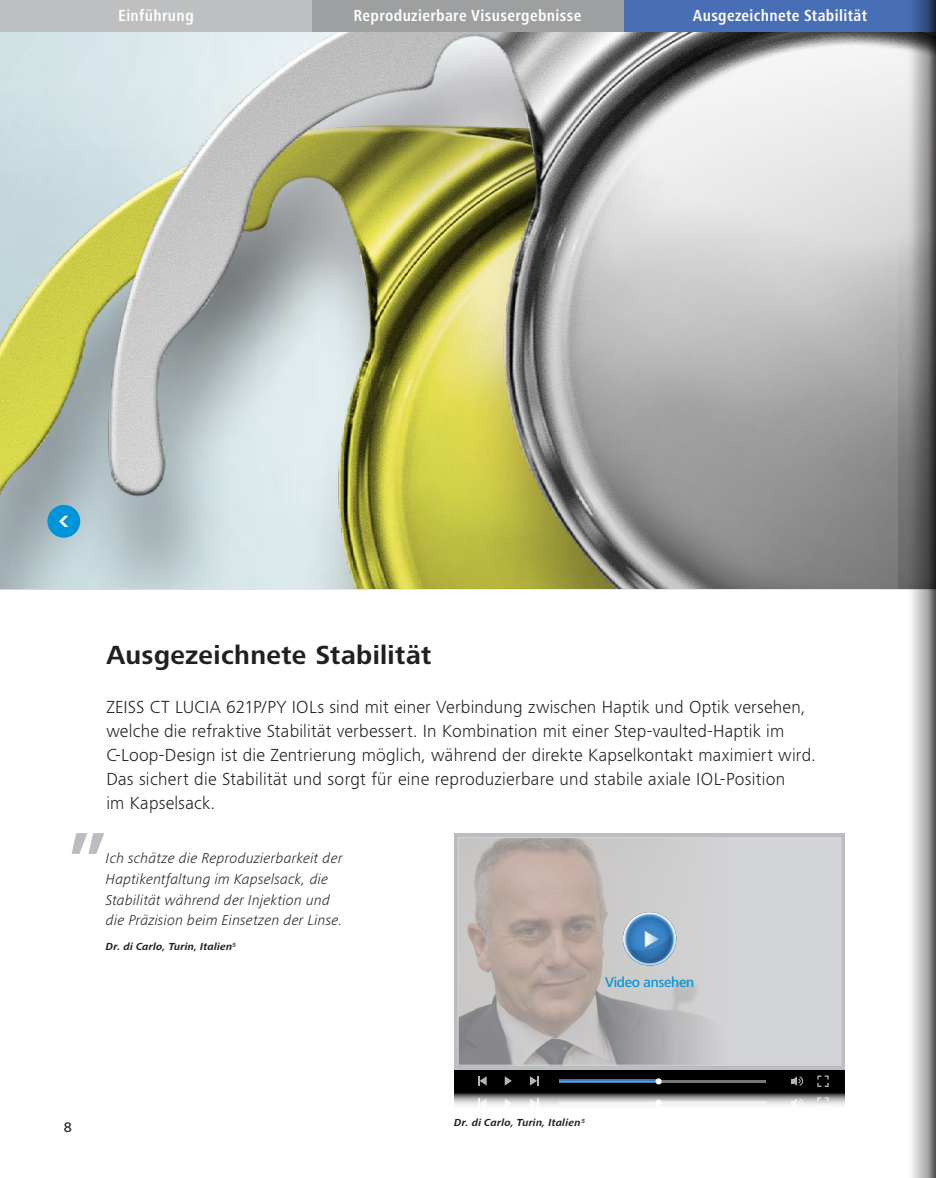
<style>
.page{position:relative;width:936px;height:1178px;background:#fff}
.page>*{position:absolute;margin:0;border:0;box-sizing:border-box;transform-origin:0 0}
.t1{font:700 27px "ZEISS Frutiger Next W1 G";letter-spacing:.015em;color:#231f20}
.t2{font:300 18px/24px "ZEISS Frutiger Next W1 G";letter-spacing:.01em;color:#231f20}
.t3{font:700 condensed 16.5px "ZEISS Frutiger Next W1 G";letter-spacing:.02em;color:#fff}
.t4{font:italic 300 14.7px/20.7px "ZEISS Frutiger Next W1 G";letter-spacing:.015em;color:#231f20}
.t5{font:500 14.4px "ZEISS Frutiger Next W1 G";letter-spacing:-.02em;color:#0095d9}
.t6{font:500 14.25px "ZEISS Frutiger Next W1 G";color:#231f20}
.t7{font:italic 700 10.5px "ZEISS Frutiger Next W1 G";letter-spacing:.02em;color:#231f20}
</style>
<div class="page">
<img style="left:0;top:101px;width:61px;height:488px">
<img style="left:61px;top:32px;width:111px;height:557px">
<svg style="left:172px;top:32px;width:725px;height:557px;background:#b3b4a0"></svg>
<svg style="left:72px;top:833px;width:32px;height:21px"></svg>
<div style="left:624px;top:0;width:311px;height:32px;background:#486fb6"></div>
<svg style="left:0;top:0;width:624px;height:32px;background:#adafb0"></svg>
<div style="left:47px;top:505px;width:33px;height:33px;background:#0095d9;border-radius:50%"></div>
<svg style="left:59px;top:516px;width:9px;height:11px"></svg>
<div style="left:454px;top:833px;width:391px;height:237px;background:#bcbdc0"></div>
<div style="left:454px;top:1070px;width:391px;height:22px;background:#000"></div>
<hr style="left:559px;top:1080px;width:207px;height:3px;background:#757678">
<svg style="left:559px;top:1080px;width:96px;height:3px"></svg>
<svg style="left:655px;top:1078px;width:6px;height:6px"></svg>
<svg style="left:504px;top:1076px;width:8px;height:9px"></svg>
<svg style="left:530px;top:1076px;width:8px;height:9px"></svg>
<svg style="left:478px;top:1076px;width:8px;height:9px"></svg>
<svg style="left:791px;top:1076px;width:12px;height:10px"></svg>
<svg style="left:817px;top:1075px;width:11px;height:12px"></svg>
<div style="left:458px;top:837px;width:383px;height:228px;background:#d3d4d5"></div>
<img style="left:459px;top:839px;width:249px;height:224px">
<div style="left:457px;top:837px;width:384px;height:228px;border:1px solid #fff"></div>
<img style="left:623px;top:912px;width:53px;height:53px;border-radius:27px">
<svg style="left:454px;top:1092px;width:391px;height:13px;background:#878788"></svg>
<hr style="left:559px;top:1101px;width:208px;height:3px;background:#757678">
<svg style="left:559px;top:1101px;width:96px;height:3px"></svg>
<svg style="left:655px;top:1100px;width:6px;height:5px"></svg>
<svg style="left:504px;top:1098px;width:8px;height:7px"></svg>
<svg style="left:530px;top:1098px;width:8px;height:7px"></svg>
<svg style="left:478px;top:1098px;width:8px;height:7px"></svg>
<svg style="left:791px;top:1098px;width:12px;height:7px"></svg>
<svg style="left:817px;top:1097px;width:11px;height:8px"></svg>
<hr style="left:935px;top:0;width:1px;height:1178px;background:#231f20">
<svg style="left:897px;top:0;width:28px;height:1178px"></svg>
<svg style="left:925px;top:0;width:10px;height:1178px;background:#767576"></svg>
<p class="t3" style="left:118px;top:4px;width:77px">Einführung</p>
<p class="t3" style="left:353px;top:4px;width:229px">Reproduzierbare Visusergebnisse</p>
<p class="t3" style="left:692px;top:4px;width:176px">Ausgezeichnete Stabilität</p>
<h1 class="t1" style="left:106px;top:636px;width:326px">Ausgezeichnete Stabilität</h1>
<p class="t2" style="left:106px;top:694px;width:711px">ZEISS CT LUCIA 621P/PY IOLs sind mit einer Verbindung zwischen Haptik und Optik versehen, welche die refraktive Stabilität verbessert. In Kombination mit einer Step-vaulted-Haptik im C-Loop-Design ist die Zentrierung möglich, während der direkte Kapselkontakt maximiert wird.<br>Das sichert die Stabilität und sorgt für eine reproduzierbare und stabile axiale IOL-Position<br>im Kapselsack.</p>
<p class="t4" style="left:106px;top:848px;width:238px">Ich schätze die Reproduzierbarkeit der Haptikentfaltung im Kapselsack, die Stabilität während der Injektion und die Präzision beim Einsetzen der Linse.</p>
<p class="t7" style="left:106px;top:939px;width:131px">Dr. di Carlo, Turin, Italien<sup>5</sup></p>
<p class="t5" style="left:605px;top:972px;width:91px">Video ansehen</p>
<p class="t6" style="left:64px;top:1117px;width:10px">8</p>
<p class="t7" style="left:454px;top:1115px;width:132px">Dr. di Carlo, Turin, Italien<sup>5</sup></p>
</div>
